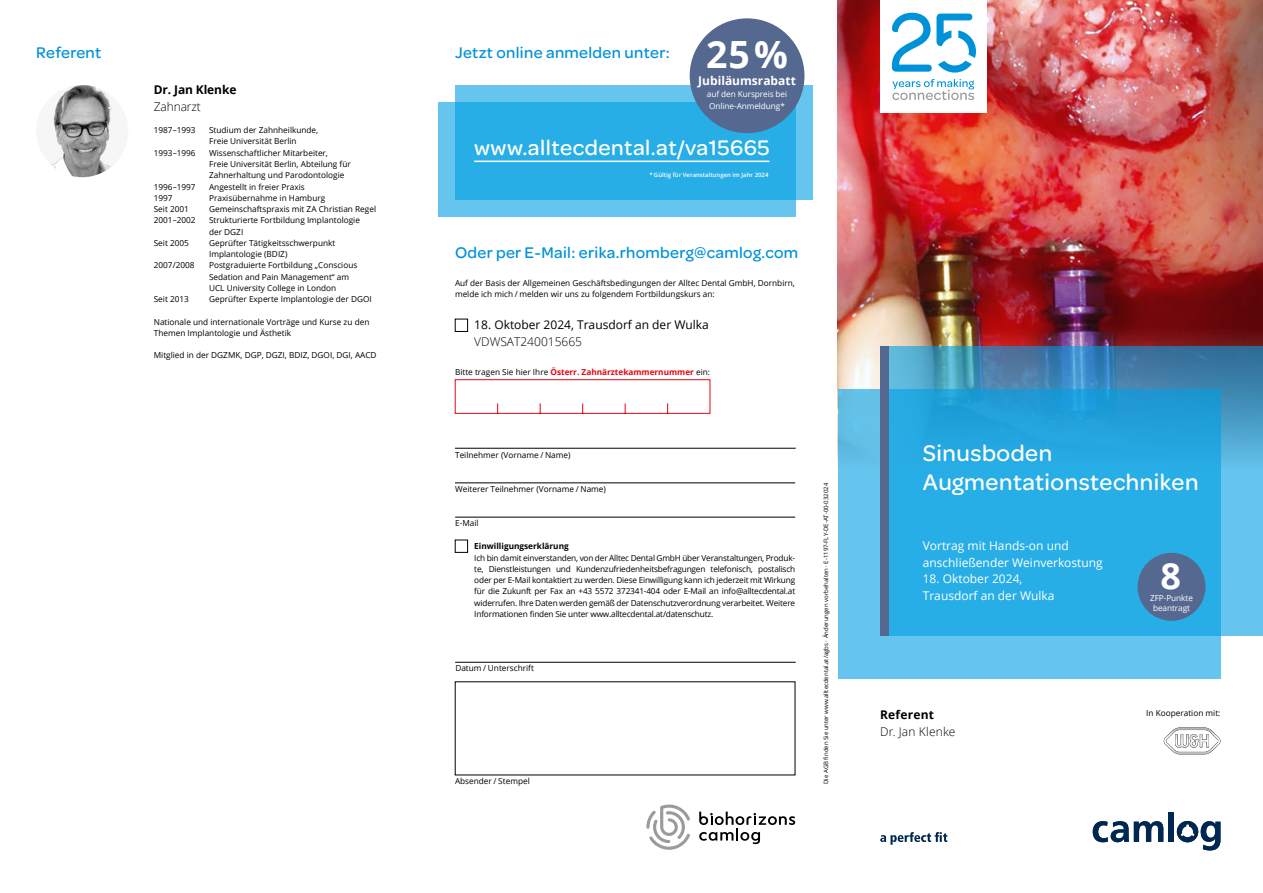
<style>
.page{position:relative;width:1263px;height:893px;background:#fff}
.page>*{position:absolute;margin:0;border:0;box-sizing:border-box;transform-origin:0 0}
.t1{font:700 37.5px "Open Sans";color:#fff}
.t2{font:700 36px "Open Sans";color:#fff}
.t3{font:500 24px/28.8px "Omnes";letter-spacing:.02em;color:#fff}
.t4{font:500 22.5px "Omnes";letter-spacing:.02em;color:#fff}
.t5{font:500 16.5px "Omnes";letter-spacing:.02em;color:#0092d8}
.t6{font:12px/16.5px "Open Sans";color:#fff}
.t7{font:300 12px "Open Sans";color:#000}
.t8{font:12px "Open Sans";color:#000}
.t9{font:700 12px "Open Sans";color:#fff}
.t10{font:700 12px "Open Sans";letter-spacing:-.01em;color:#000}
.t11{font:700 12px "Open Sans";letter-spacing:.02em;color:#000}
.t12{font:8.25px/11.2px "Open Sans";color:#000}
.t13{font:8.25px/10.5px "Open Sans";letter-spacing:-.01em;color:#fff;text-align:center}
.t14{font:700 8.25px "Open Sans";color:#e30613}
.t15{font:700 8.25px "Open Sans";color:#000}
.t16{font:6px "Open Sans";color:#000}
.t17{font:600 6px "Open Sans";color:#fff}
.s1{font-weight:400;color:#000}
</style>
<div class="page">
<img style="left:838px;top:0;width:425px;height:389px">
<div style="left:838px;top:389px;width:382px;height:289px;background:#66c5ee"></div>
<svg style="left:889px;top:347px;width:374px;height:289px;background:#30a6db"></svg>
<div style="left:880px;top:347px;width:9px;height:289px;background:#556890"></div>
<div style="left:1137px;top:553px;width:68px;height:68px;background:#556890;border-radius:50%"></div>
<hr style="left:455px;top:448px;width:341px;height:1px;background:#000">
<hr style="left:455px;top:483px;width:340px;height:1px;background:#000">
<hr style="left:455px;top:517px;width:340px;height:1px;background:#000">
<hr style="left:455px;top:662px;width:341px;height:1px;background:#000">
<div style="left:455px;top:540px;width:13px;height:13px;border:1px solid #000"></div>
<svg style="left:880px;top:832px;width:67px;height:13px"></svg>
<svg style="left:1093px;top:821px;width:70px;height:21px"></svg>
<div style="left:1168px;top:812px;width:6px;height:30px;background:#002751"></div>
<svg style="left:1177px;top:821px;width:43px;height:29px"></svg>
<svg style="left:699px;top:812px;width:96px;height:32px"></svg>
<svg style="left:646px;top:804px;width:44px;height:46px"></svg>
<div style="left:455px;top:319px;width:13px;height:13px;border:1px solid #000"></div>
<div style="left:438px;top:102px;width:357px;height:115px;background:#66c5ee"></div>
<svg style="left:455px;top:85px;width:357px;height:115px;background:#32b1e8"></svg>
<hr style="left:474px;top:161px;width:295px;height:1px;background:#fff">
<svg style="left:454px;top:379px;width:257px;height:35px"></svg>
<div style="left:690px;top:18px;width:114px;height:115px;background:#556890;border-radius:50%"></div>
<div style="left:880px;top:0;width:106px;height:113px;background:#fff"></div>
<svg style="left:892px;top:13px;width:84px;height:60px"></svg>
<svg style="left:892px;top:79px;width:82px;height:21px"></svg>
<img style="left:36px;top:85px;width:92px;height:92px;border-radius:46px">
<svg style="left:1164px;top:728px;width:56px;height:26px"></svg>
<h3 class="t5" style="left:36px;top:41px;width:67px">Referent</h3>
<h3 class="t10" style="left:154px;top:81px;width:84px">Dr. Jan Klenke</h3>
<h3 class="t7" style="left:154px;top:98px;width:49px">Zahnarzt</h3>
<p class="t12" style="left:154px;top:124px;width:43px">1987–1993</p>
<p class="t12" style="left:209px;top:124px;width:111px">Studium der Zahnheilkunde,<br>Freie Universität Berlin</p>
<p class="t12" style="left:154px;top:147px;width:43px">1993–1996</p>
<p class="t12" style="left:209px;top:147px;width:143px">Wissenschaftlicher Mitarbeiter,<br>Freie Universität Berlin, Abteilung für<br>Zahnerhaltung und Parodontologie</p>
<p class="t12" style="left:154px;top:181px;width:43px">1996–1997</p>
<p class="t12" style="left:209px;top:181px;width:97px">Angestellt in freier Praxis</p>
<p class="t12" style="left:154px;top:192px;width:20px">1997</p>
<p class="t12" style="left:209px;top:192px;width:118px">Praxisübernahme in Hamburg</p>
<p class="t12" style="left:154px;top:203px;width:37px">Seit 2001</p>
<p class="t12" style="left:209px;top:203px;width:169px">Gemeinschaftspraxis mit ZA Christian Regel</p>
<p class="t12" style="left:154px;top:214px;width:43px">2001–2002</p>
<p class="t12" style="left:209px;top:214px;width:152px">Strukturierte Fortbildung Implantologie der DGZI</p>
<p class="t12" style="left:154px;top:237px;width:37px">Seit 2005</p>
<p class="t12" style="left:209px;top:237px;width:128px">Geprüfter Tätigkeitsschwerpunkt<br>Implantologie (BDIZ)</p>
<p class="t12" style="left:154px;top:259px;width:42px">2007/2008</p>
<p class="t12" style="left:209px;top:259px;width:150px">Postgraduierte Fortbildung „Conscious<br>Sedation and Pain Management“ am<br>UCL University College in London</p>
<p class="t12" style="left:154px;top:293px;width:37px">Seit 2013</p>
<p class="t12" style="left:209px;top:293px;width:164px">Geprüfter Experte Implantologie der DGOI</p>
<p class="t12" style="left:154px;top:316px;width:217px">Nationale und internationale Vorträge und Kurse zu den<br>Themen Implantologie und Ästhetik</p>
<p class="t12" style="left:154px;top:349px;width:224px">Mitglied in der DGZMK, DGP, DGZI, BDIZ, DGOI, DGI, AACD</p>
<h3 class="t5" style="left:455px;top:41px;width:216px">Jetzt online anmelden unter:</h3>
<h1 class="t1" style="left:706px;top:28px;width:83px">25%</h1>
<p class="t13" style="left:707px;top:89px;width:82px;line-height:11.2px;text-align:left">auf den Kurspreis bei<br>Online-Anmeldung*</p>
<h3 class="t9" style="left:698px;top:72px;width:99px">Jubiläumsrabatt</h3>
<h3 class="t4" style="left:474px;top:132px;width:297px">www.alltecdental.at/va15665</h3>
<p class="t17" style="left:649px;top:171px;width:120px">* Gültig für Veranstaltungen im Jahr 2024</p>
<h3 class="t5" style="left:455px;top:241px;width:345px">Oder per E-Mail: erika.rhomberg@camlog.com</h3>
<p class="t12" style="left:455px;top:277px;width:341px">Auf der Basis der Allgemeinen Geschäftsbedingungen der Alltec Dental GmbH, Dornbirn, melde ich mich / melden wir uns zu folgendem Fortbildungskurs an:</p>
<h3 class="t8" style="left:474px;top:317px;width:236px">18. Oktober 2024, Trausdorf an der Wulka</h3>
<h3 class="t7" style="left:474px;top:333px;width:109px">VDWSAT240015665</h3>
<p class="t14" style="left:455px;top:366px;width:257px"><span class="s1">Bitte tragen Sie hier Ihre</span> Österr. Zahnärztekammernummer <span class="s1">ein:</span></p>
<p class="t12" style="left:455px;top:449px;width:117px">Teilnehmer (Vorname / Name)</p>
<p class="t12" style="left:455px;top:483px;width:152px">Weiterer Teilnehmer (Vorname / Name)</p>
<p class="t12" style="left:455px;top:517px;width:25px">E-Mail</p>
<p class="t15" style="left:474px;top:540px;width:96px">Einwilligungserklärung</p>
<p class="t12" style="left:474px;top:552px;width:322px;text-align:justify">Ich bin damit einverstanden, von der Alltec Dental GmbH über Veranstaltungen, Produk&shy;te, Dienstleistungen und Kundenzufriedenheitsbefragungen telefonisch, postalisch oder per E-Mail kontaktiert zu werden. Diese Einwilligung kann ich jederzeit mit Wirkung für die Zukunft per Fax an +43 5572 372341-404 oder E-Mail an info@alltecdental.at widerrufen. Ihre Daten werden gemäß der Datenschutzverordnung verarbeitet. Weitere Informationen finden Sie unter www.alltecdental.at/datenschutz.</p>
<p class="t12" style="left:455px;top:662px;width:80px">Datum / Unterschrift</p>
<p class="t12" style="left:455px;top:775px;width:76px">Absender / Stempel</p>
<p class="t16" style="left:822px;top:784px;width:302px;rotate:-90deg">Die AGB finden Sie unter www.alltecdental.at/agbs · Änderungen vorbehalten · E-1197-FLY-DE-AT-00-032024</p>
<h3 class="t3" style="left:923px;top:437px;width:277px">Sinusboden<br>Augmentationstechniken</h3>
<h3 class="t6" style="left:923px;top:537px;width:182px">Vortrag mit Hands-on und anschließender Weinverkostung</h3>
<h3 class="t6" style="left:923px;top:570px;width:133px">18. Oktober 2024,<br>Trausdorf an der Wulka</h3>
<h2 class="t2" style="left:1160px;top:550px;width:22px">8</h2>
<p class="t13" style="left:1150px;top:592px;width:44px">ZFP-Punkte beantragt</p>
<h3 class="t11" style="left:880px;top:706px;width:55px">Referent</h3>
<h3 class="t7" style="left:880px;top:723px;width:77px">Dr. Jan Klenke</h3>
<p class="t12" style="left:1146px;top:708px;width:76px">In Kooperation mit:</p>
</div>
